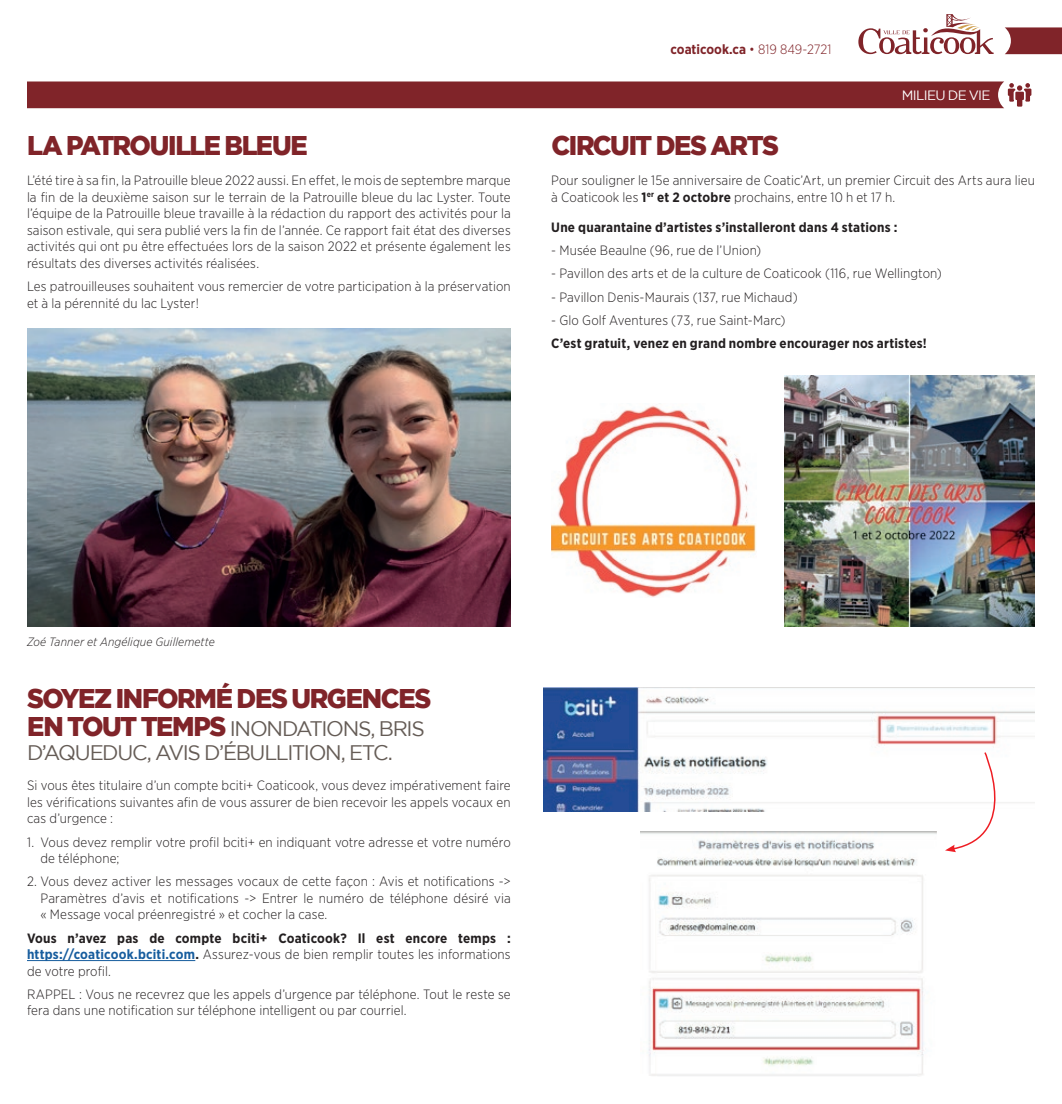
<style>
.page{position:relative;width:1062px;height:1104px;background:#fff}
.page>*{position:absolute;margin:0;border:0;box-sizing:border-box;transform-origin:0 0}
.t1{font:900 27px "Gotham";letter-spacing:-.055em;color:#802429;scale:.96 1}
.t2{font:21px/24px "Gotham";letter-spacing:-.065em;color:#655c56}
.t3{font:300 13.5px/16.5px "Gotham Narrow";letter-spacing:.01em;color:#231f20;text-align:justify}
.t4{font:700 13.5px "Gotham Narrow";letter-spacing:.015em;color:#231f20}
.t5{font:700 13.5px "Gotham Narrow";color:#802429}
.t6{font:13.5px "Gotham";letter-spacing:-.045em;color:#fff}
.t7{font:italic 300 12px "Gotham Narrow";letter-spacing:.01em;color:#231f20}
.s1{font-weight:300}
.s2{font-weight:700}
.s3{font-weight:900;font-size:27px;color:#802429}
.s4{font-weight:700;color:#175d9e}
</style>
<div class="page">
<svg style="left:858px;top:14px;width:136px;height:40px"></svg>
<svg style="left:1005px;top:27px;width:57px;height:27px;background:#8a363b"></svg>
<div style="left:27px;top:81px;width:1004px;height:27px;background:#802429"></div>
<img style="left:27px;top:329px;width:484px;height:297px">
<img style="left:543px;top:687px;width:492px;height:124px">
<img style="left:641px;top:831px;width:296px;height:245px">
<hr style="left:27px;top:959px;width:168px;height:1px;background:#175d9e">
<svg style="left:945px;top:751px;width:77px;height:101px"></svg>
<img style="left:784px;top:375px;width:251px;height:251px">
<img style="left:551px;top:406px;width:205px;height:191px">
<h1 class="t1" style="left:27px;top:130px;width:294px">LA PATROUILLE BLEUE</h1>
<p class="t3" style="left:27px;top:172px;width:485px">L’été tire à sa fin, la Patrouille bleue 2022 aussi. En effet, le mois de septembre marque la fin de la deuxième saison sur le terrain de la Patrouille bleue du lac Lyster. Toute l’équipe de la Patrouille bleue travaille à la rédaction du rapport des activités pour la saison estivale, qui sera publié vers la fin de l’année. Ce rapport fait état des diverses activités qui ont pu être effectuées lors de la saison 2022 et présente également les résultats des diverses activités réalisées.</p>
<p class="t3" style="left:27px;top:277px;width:485px">Les patrouilleuses souhaitent vous remercier de votre participation à la préservation et à la pérennité du lac Lyster!</p>
<p class="t5" style="left:671px;top:41px;width:162px">coaticook.ca <span class="s1">• 819 849-2721</span></p>
<p class="t6" style="left:902px;top:87px;width:90px">MILIEU DE VIE</p>
<h1 class="t1" style="left:551px;top:130px;width:239px">CIRCUIT DES ARTS</h1>
<p class="t3" style="left:551px;top:172px;width:485px">Pour souligner le 15e anniversaire de Coatic’Art, un premier Circuit des Arts aura lieu à Coaticook les <span class="s2">1</span><sup>er</sup> <span class="s2">et 2 octobre</span> prochains, entre 10 h et 17 h.</p>
<p class="t4" style="left:551px;top:218px;width:348px">Une quarantaine d’artistes s’installeront dans 4 stations :</p>
<p class="t3" style="left:551px;top:241px;width:212px">- Musée Beaulne (96, rue de l’Union)</p>
<p class="t3" style="left:551px;top:265px;width:392px">- Pavillon des arts et de la culture de Coaticook (116, rue Wellington)</p>
<p class="t3" style="left:551px;top:288px;width:248px">- Pavillon Denis-Maurais (137, rue Michaud)</p>
<p class="t3" style="left:551px;top:311px;width:236px">- Glo Golf Aventures (73, rue Saint-Marc)</p>
<p class="t4" style="left:551px;top:334px;width:377px">C’est gratuit, venez en grand nombre encourager nos artistes!</p>
<p class="t7" style="left:27px;top:634px;width:189px">Zoé Tanner et Angélique Guillemette</p>
<h1 class="t1" style="left:27px;top:682px;width:422px">SOYEZ INFORMÉ DES URGENCES</h1>
<h2 class="t2" style="left:27px;top:716px;width:399px"><span class="s3">EN TOUT TEMPS</span> INONDATIONS, BRIS<br>D’AQUEDUC, AVIS D’ÉBULLITION, ETC.</h2>
<p class="t3" style="left:27px;top:776px;width:485px">Si vous êtes titulaire d’un compte bciti+ Coaticook, vous devez impérativement faire les vérifications suivantes afin de vous assurer de bien recevoir les appels vocaux en cas d’urgence :</p>
<p class="t3" style="left:40px;top:833px;width:472px;text-indent:-14px">1. Vous devez remplir votre profil bciti+ en indiquant votre adresse et votre numéro de téléphone;</p>
<p class="t3" style="left:40px;top:872px;width:472px;text-indent:-14px">2. Vous devez activer les messages vocaux de cette façon : Avis et notifications -&gt; Paramètres d’avis et notifications -&gt; Entrer le numéro de téléphone désiré via « Message vocal préenregistré » et cocher la case.</p>
<p class="t3" style="left:27px;top:929px;width:485px"><span class="s2">Vous n’avez pas de compte bciti+ Coaticook? Il est encore temps : </span><span class="s4">https://coaticook.bciti.com</span><span class="s2">.</span> Assurez-vous de bien remplir toutes les informations de votre profil.</p>
<p class="t3" style="left:27px;top:985px;width:485px">RAPPEL : Vous ne recevrez que les appels d’urgence par téléphone. Tout le reste se fera dans une notification sur téléphone intelligent ou par courriel.</p>
</div>
